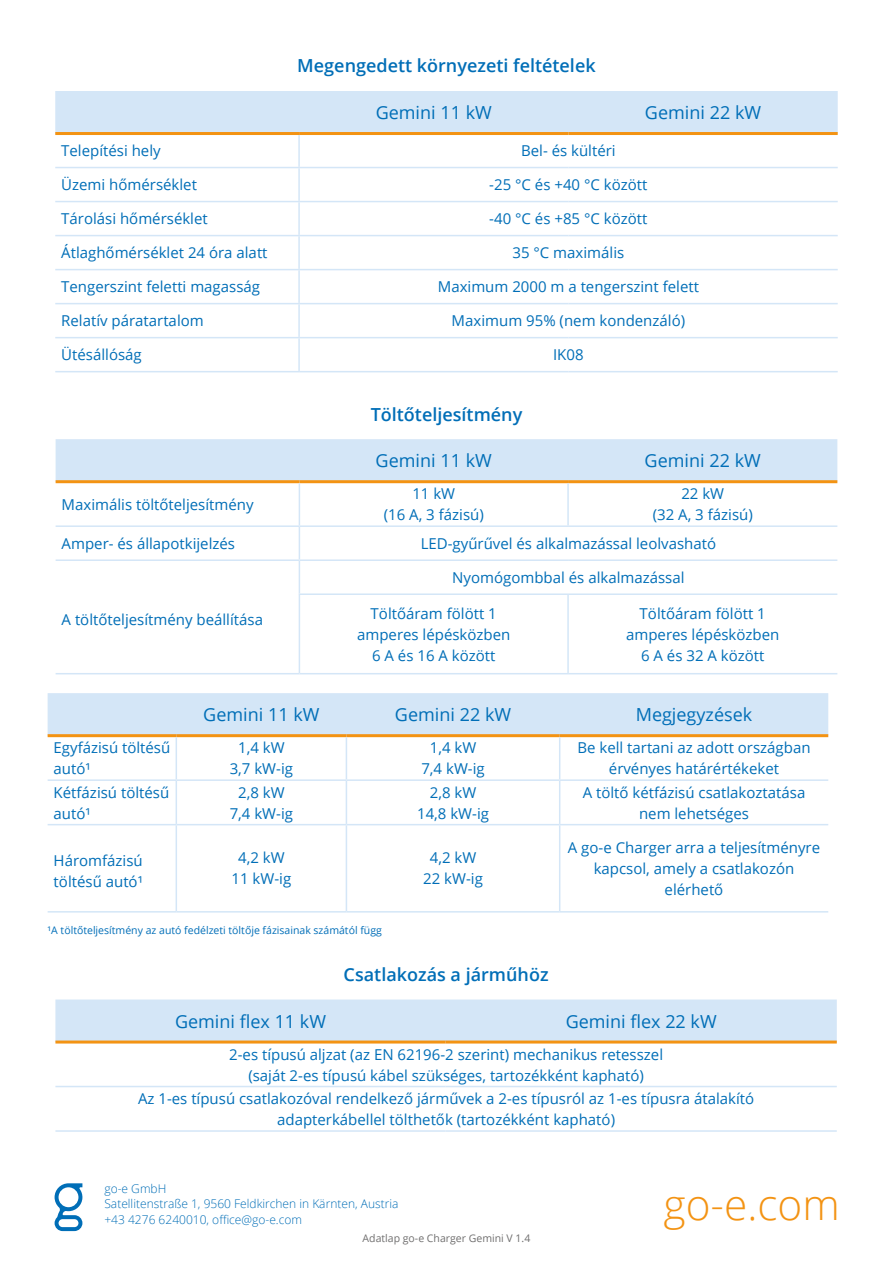
<style>
.page{position:relative;width:893px;height:1263px;background:#fff}
.page>*{position:absolute;margin:0;border:0;box-sizing:border-box;transform-origin:0 0}
.t1{font:300 42.3px "Open Sans";color:#f39313}
.t2{font:18px "Open Sans";color:#006eb7}
.t3{font:600 18px "Open Sans";color:#006eb7}
.t4{font:15px/21px "Open Sans";color:#006eb7;text-align:center}
.t5{font:300 12px/15.6px "Open Sans";color:#006eb7}
.t6{font:10.5px "Open Sans";color:#006eb8}
.t7{font:10.5px "Open Sans";color:#706f6f}
</style>
<div class="page">
<svg style="left:55px;top:1183px;width:28px;height:48px"></svg>
<div style="left:55px;top:91px;width:783px;height:41px;background:#d4e6f7"></div>
<hr style="left:55px;top:167px;width:244px;height:1px;background:#d4e6f7">
<hr style="left:299px;top:167px;width:269px;height:1px;background:#d4e6f7">
<hr style="left:568px;top:167px;width:270px;height:1px;background:#d4e6f7">
<hr style="left:55px;top:201px;width:244px;height:1px;background:#d4e6f7">
<hr style="left:299px;top:201px;width:269px;height:1px;background:#d4e6f7">
<hr style="left:568px;top:201px;width:270px;height:1px;background:#d4e6f7">
<hr style="left:55px;top:235px;width:244px;height:1px;background:#d4e6f7">
<hr style="left:299px;top:235px;width:269px;height:1px;background:#d4e6f7">
<hr style="left:568px;top:235px;width:270px;height:1px;background:#d4e6f7">
<hr style="left:55px;top:269px;width:244px;height:1px;background:#d4e6f7">
<hr style="left:299px;top:269px;width:269px;height:1px;background:#d4e6f7">
<hr style="left:568px;top:269px;width:270px;height:1px;background:#d4e6f7">
<hr style="left:55px;top:303px;width:244px;height:1px;background:#d4e6f7">
<hr style="left:299px;top:303px;width:269px;height:1px;background:#d4e6f7">
<hr style="left:568px;top:303px;width:270px;height:1px;background:#d4e6f7">
<hr style="left:55px;top:337px;width:244px;height:1px;background:#d4e6f7">
<hr style="left:299px;top:337px;width:269px;height:1px;background:#d4e6f7">
<hr style="left:568px;top:337px;width:270px;height:1px;background:#d4e6f7">
<hr style="left:55px;top:371px;width:244px;height:1px;background:#d4e6f7">
<hr style="left:299px;top:371px;width:269px;height:1px;background:#d4e6f7">
<hr style="left:568px;top:371px;width:270px;height:1px;background:#d4e6f7">
<hr style="left:55px;top:132px;width:244px;height:3px;background:#f39313">
<hr style="left:299px;top:132px;width:269px;height:3px;background:#f39313">
<hr style="left:568px;top:132px;width:270px;height:3px;background:#f39313">
<hr style="left:298px;top:135px;width:2px;height:32px;background:#d4e6f7">
<hr style="left:298px;top:168px;width:2px;height:33px;background:#d4e6f7">
<hr style="left:298px;top:202px;width:2px;height:33px;background:#d4e6f7">
<hr style="left:298px;top:236px;width:2px;height:33px;background:#d4e6f7">
<hr style="left:298px;top:270px;width:2px;height:33px;background:#d4e6f7">
<hr style="left:298px;top:304px;width:2px;height:33px;background:#d4e6f7">
<hr style="left:298px;top:338px;width:2px;height:33px;background:#d4e6f7">
<div style="left:56px;top:439px;width:781px;height:41px;background:#d4e6f7"></div>
<hr style="left:56px;top:525px;width:243px;height:2px;background:#d4e6f7">
<hr style="left:299px;top:525px;width:269px;height:2px;background:#d4e6f7">
<hr style="left:568px;top:525px;width:269px;height:2px;background:#d4e6f7">
<hr style="left:56px;top:559px;width:243px;height:2px;background:#d4e6f7">
<hr style="left:299px;top:559px;width:269px;height:2px;background:#d4e6f7">
<hr style="left:568px;top:559px;width:269px;height:2px;background:#d4e6f7">
<hr style="left:299px;top:593px;width:269px;height:2px;background:#d4e6f7">
<hr style="left:568px;top:593px;width:269px;height:2px;background:#d4e6f7">
<hr style="left:56px;top:673px;width:243px;height:1px;background:#d4e6f7">
<hr style="left:299px;top:673px;width:269px;height:1px;background:#d4e6f7">
<hr style="left:568px;top:673px;width:269px;height:1px;background:#d4e6f7">
<hr style="left:56px;top:480px;width:243px;height:3px;background:#f39313">
<hr style="left:299px;top:480px;width:269px;height:3px;background:#f39313">
<hr style="left:568px;top:480px;width:269px;height:3px;background:#f39313">
<hr style="left:299px;top:483px;width:1px;height:42px;background:#d4e6f7">
<hr style="left:299px;top:527px;width:1px;height:32px;background:#d4e6f7">
<hr style="left:299px;top:561px;width:1px;height:32px;background:#d4e6f7">
<hr style="left:299px;top:595px;width:1px;height:78px;background:#d4e6f7">
<hr style="left:567px;top:483px;width:2px;height:42px;background:#d4e6f7">
<hr style="left:567px;top:595px;width:2px;height:78px;background:#d4e6f7">
<div style="left:48px;top:693px;width:780px;height:41px;background:#d4e6f7"></div>
<hr style="left:48px;top:779px;width:128px;height:2px;background:#d4e6f7">
<hr style="left:176px;top:779px;width:170px;height:2px;background:#d4e6f7">
<hr style="left:346px;top:779px;width:214px;height:2px;background:#d4e6f7">
<hr style="left:560px;top:779px;width:268px;height:2px;background:#d4e6f7">
<hr style="left:48px;top:824px;width:128px;height:1px;background:#d4e6f7">
<hr style="left:176px;top:824px;width:170px;height:1px;background:#d4e6f7">
<hr style="left:346px;top:824px;width:214px;height:1px;background:#d4e6f7">
<hr style="left:560px;top:824px;width:268px;height:1px;background:#d4e6f7">
<hr style="left:48px;top:911px;width:128px;height:1px;background:#d4e6f7">
<hr style="left:176px;top:911px;width:170px;height:1px;background:#d4e6f7">
<hr style="left:346px;top:911px;width:214px;height:1px;background:#d4e6f7">
<hr style="left:560px;top:911px;width:268px;height:1px;background:#d4e6f7">
<hr style="left:48px;top:734px;width:128px;height:3px;background:#f39313">
<hr style="left:176px;top:734px;width:170px;height:3px;background:#f39313">
<hr style="left:346px;top:734px;width:214px;height:3px;background:#f39313">
<hr style="left:560px;top:734px;width:268px;height:3px;background:#f39313">
<hr style="left:176px;top:737px;width:1px;height:42px;background:#d4e6f7">
<hr style="left:176px;top:781px;width:1px;height:43px;background:#d4e6f7">
<hr style="left:176px;top:825px;width:1px;height:86px;background:#d4e6f7">
<hr style="left:346px;top:737px;width:1px;height:42px;background:#d4e6f7">
<hr style="left:346px;top:781px;width:1px;height:43px;background:#d4e6f7">
<hr style="left:346px;top:825px;width:1px;height:86px;background:#d4e6f7">
<hr style="left:559px;top:737px;width:1px;height:42px;background:#d4e6f7">
<hr style="left:559px;top:781px;width:1px;height:43px;background:#d4e6f7">
<hr style="left:559px;top:825px;width:1px;height:86px;background:#d4e6f7">
<div style="left:55px;top:999px;width:782px;height:41px;background:#d4e6f7"></div>
<hr style="left:55px;top:1086px;width:391px;height:1px;background:#d4e6f7">
<hr style="left:446px;top:1086px;width:391px;height:1px;background:#d4e6f7">
<hr style="left:55px;top:1130px;width:391px;height:2px;background:#d4e6f7">
<hr style="left:446px;top:1130px;width:391px;height:2px;background:#d4e6f7">
<hr style="left:55px;top:1040px;width:391px;height:3px;background:#f39313">
<hr style="left:446px;top:1040px;width:391px;height:3px;background:#f39313">
<p class="t3" style="left:297px;top:53px;width:300px">Megengedett környezeti feltételek</p>
<p class="t2" style="left:376px;top:100px;width:118px">Gemini 11 kW</p>
<p class="t2" style="left:645px;top:100px;width:118px">Gemini 22 kW</p>
<p class="t4" style="left:61px;top:140px;width:101px">Telepítési hely</p>
<p class="t4" style="left:521px;top:140px;width:96px">Bel- és kültéri</p>
<p class="t4" style="left:61px;top:174px;width:137px">Üzemi hőmérséklet</p>
<p class="t4" style="left:489px;top:174px;width:160px">-25 °C és +40 °C között</p>
<p class="t4" style="left:61px;top:207px;width:148px">Tárolási hőmérséklet</p>
<p class="t4" style="left:489px;top:208px;width:160px">-40 °C és +85 °C között</p>
<p class="t4" style="left:61px;top:242px;width:208px">Átlaghőmérséklet 24 óra alatt</p>
<p class="t4" style="left:512px;top:242px;width:113px">35 °C maximális</p>
<p class="t4" style="left:61px;top:276px;width:200px">Tengerszint feletti magasság</p>
<p class="t4" style="left:438px;top:276px;width:263px">Maximum 2000 m a tengerszint felett</p>
<p class="t4" style="left:61px;top:310px;width:144px">Relatív páratartalom</p>
<p class="t4" style="left:452px;top:310px;width:235px">Maximum 95% (nem kondenzáló)</p>
<p class="t4" style="left:61px;top:344px;width:82px">Ütésállóság</p>
<p class="t4" style="left:553px;top:344px;width:32px">IK08</p>
<p class="t3" style="left:371px;top:402px;width:153px">Töltőteljesítmény</p>
<p class="t2" style="left:376px;top:448px;width:118px">Gemini 11 kW</p>
<p class="t2" style="left:645px;top:448px;width:118px">Gemini 22 kW</p>
<p class="t4" style="left:62px;top:493px;width:194px">Maximális töltőteljesítmény</p>
<p class="t4" style="left:384px;top:483px;width:102px">11 kW<br>(16 A, 3 fázisú)</p>
<p class="t4" style="left:653px;top:483px;width:102px">22 kW<br>(32 A, 3 fázisú)</p>
<p class="t4" style="left:62px;top:533px;width:175px">Amper- és állapotkijelzés</p>
<p class="t4" style="left:421px;top:533px;width:297px">LED-gyűrűvel és alkalmazással leolvasható</p>
<p class="t4" style="left:62px;top:609px;width:203px">A töltőteljesítmény beállítása</p>
<p class="t4" style="left:452px;top:567px;width:234px">Nyomógombbal és alkalmazással</p>
<p class="t4" style="left:357px;top:602px;width:155px">Töltőáram fölött 1 amperes lépésközben<br>6 A és 16 A között</p>
<p class="t4" style="left:626px;top:602px;width:155px">Töltőáram fölött 1 amperes lépésközben<br>6 A és 32 A között</p>
<p class="t2" style="left:203px;top:702px;width:118px">Gemini 11 kW</p>
<p class="t2" style="left:395px;top:702px;width:118px">Gemini 22 kW</p>
<p class="t2" style="left:636px;top:702px;width:118px">Megjegyzések</p>
<p class="t4" style="left:54px;top:737px;width:118px;text-align:left">Egyfázisú töltésű autó¹</p>
<p class="t4" style="left:230px;top:737px;width:65px">1,4 kW<br>3,7 kW-ig</p>
<p class="t4" style="left:421px;top:737px;width:65px">1,4 kW<br>7,4 kW-ig</p>
<p class="t4" style="left:577px;top:737px;width:235px">Be kell tartani az adott országban érvényes határértékeket</p>
<p class="t4" style="left:54px;top:781px;width:117px;text-align:left">Kétfázisú töltésű autó¹</p>
<p class="t4" style="left:230px;top:781px;width:65px">2,8 kW<br>7,4 kW-ig</p>
<p class="t4" style="left:417px;top:781px;width:73px">2,8 kW<br>14,8 kW-ig</p>
<p class="t4" style="left:583px;top:781px;width:224px">A töltő kétfázisú csatlakoztatása nem lehetséges</p>
<p class="t4" style="left:54px;top:849px;width:91px;text-align:left">Háromfázisú töltésű autó¹</p>
<p class="t4" style="left:232px;top:847px;width:61px">4,2 kW<br>11 kW-ig</p>
<p class="t4" style="left:423px;top:847px;width:61px">4,2 kW<br>22 kW-ig</p>
<p class="t4" style="left:568px;top:837px;width:254px">A go-e Charger arra a teljesítményre kapcsol, amely a csatlakozón elérhető</p>
<p class="t6" style="left:48px;top:922px;width:336px">¹A töltőteljesítmény az autó fedélzeti töltője fázisainak számától függ</p>
<p class="t3" style="left:344px;top:962px;width:206px">Csatlakozás a járműhöz</p>
<p class="t2" style="left:175px;top:1009px;width:153px">Gemini flex 11 kW</p>
<p class="t2" style="left:566px;top:1009px;width:153px">Gemini flex 22 kW</p>
<p class="t4" style="left:229px;top:1043px;width:435px">2-es típusú aljzat (az EN 62196-2 szerint) mechanikus retesszel (saját 2-es típusú kábel szükséges, tartozékként kapható)</p>
<p class="t4" style="left:138px;top:1088px;width:618px">Az 1-es típusú csatlakozóval rendelkező járművek a 2-es típusról az 1-es típusra átalakító adapterkábellel tölthetők (tartozékként kapható)</p>
<p class="t5" style="left:104px;top:1180px;width:295px">go-e GmbH<br>Satellitenstraße 1, 9560 Feldkirchen in Kärnten, Austria +43 4276 6240010, office@go-e.com</p>
<p class="t7" style="left:363px;top:1231px;width:169px">Adatlap go-e Charger Gemini V 1.4</p>
<h1 class="t1" style="left:663px;top:1176px;width:178px">go-e.com</h1>
</div>
